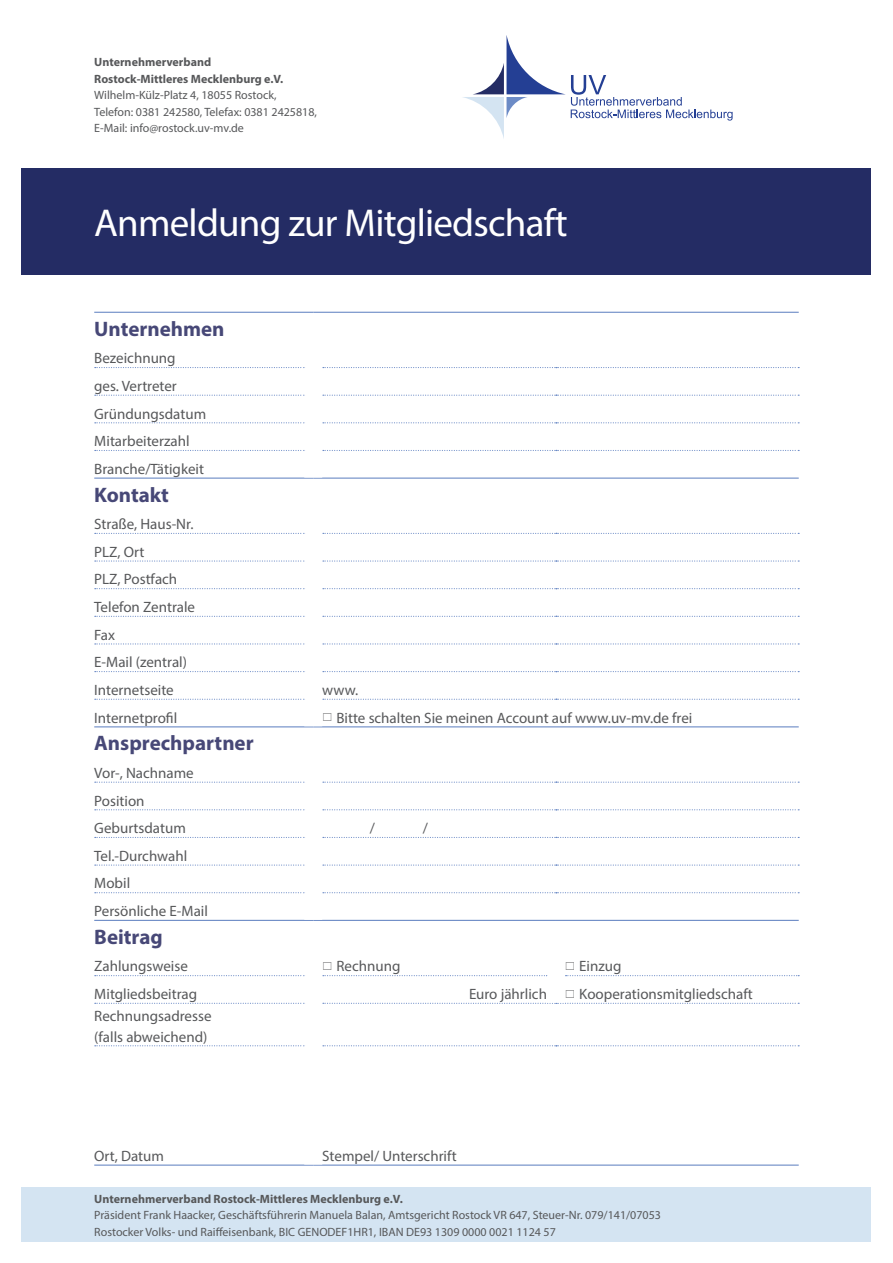
<style>
.page{position:relative;width:893px;height:1263px;background:#fff}
.page>*{position:absolute;margin:0;border:0;box-sizing:border-box;transform-origin:0 0}
.t1{font:39px "Myriad Pro";letter-spacing:-.02em;color:#fff}
.t2{font:700 21px "Myriad Pro";color:#474877}
.t3{font:15px "Myriad Pro";color:#57585a}
.t4{font:12px/16.5px "Myriad Pro";color:#57585a}
.t5{font:700 12px/16.5px "Myriad Pro";color:#57585a}
</style>
<div class="page">
<div style="left:21px;top:168px;width:850px;height:106px;background:#242c64"></div>
<div style="left:21px;top:1187px;width:850px;height:55px;background:#d4e4f2"></div>
<svg style="left:463px;top:35px;width:270px;height:104px"></svg>
<hr style="left:94px;top:312px;width:219px;height:1px;background:#6c8bc6">
<hr style="left:313px;top:312px;width:243px;height:1px;background:#6c8bc6">
<hr style="left:556px;top:312px;width:243px;height:1px;background:#6c8bc6">
<hr style="left:94px;top:1164px;width:219px;height:2px;background:#6c8bc6">
<hr style="left:313px;top:1164px;width:243px;height:2px;background:#6c8bc6">
<hr style="left:556px;top:1164px;width:243px;height:2px;background:#6c8bc6">
<svg style="left:95px;top:367px;width:209px;height:1px"></svg>
<svg style="left:323px;top:367px;width:476px;height:1px"></svg>
<svg style="left:95px;top:395px;width:209px;height:1px"></svg>
<svg style="left:323px;top:395px;width:476px;height:1px"></svg>
<svg style="left:95px;top:422px;width:209px;height:1px"></svg>
<svg style="left:323px;top:422px;width:476px;height:1px"></svg>
<svg style="left:95px;top:450px;width:209px;height:1px"></svg>
<svg style="left:323px;top:450px;width:476px;height:1px"></svg>
<svg style="left:95px;top:533px;width:209px;height:1px"></svg>
<svg style="left:323px;top:533px;width:476px;height:1px"></svg>
<svg style="left:95px;top:560px;width:209px;height:2px"></svg>
<svg style="left:323px;top:560px;width:476px;height:2px"></svg>
<svg style="left:95px;top:588px;width:209px;height:1px"></svg>
<svg style="left:323px;top:588px;width:476px;height:1px"></svg>
<svg style="left:95px;top:616px;width:209px;height:1px"></svg>
<svg style="left:323px;top:616px;width:476px;height:1px"></svg>
<svg style="left:95px;top:643px;width:209px;height:1px"></svg>
<svg style="left:323px;top:643px;width:476px;height:1px"></svg>
<svg style="left:95px;top:671px;width:209px;height:1px"></svg>
<svg style="left:323px;top:671px;width:476px;height:1px"></svg>
<svg style="left:95px;top:699px;width:209px;height:1px"></svg>
<svg style="left:323px;top:699px;width:476px;height:1px"></svg>
<svg style="left:95px;top:782px;width:209px;height:1px"></svg>
<svg style="left:323px;top:782px;width:476px;height:1px"></svg>
<svg style="left:95px;top:809px;width:209px;height:1px"></svg>
<svg style="left:323px;top:809px;width:476px;height:1px"></svg>
<svg style="left:95px;top:837px;width:209px;height:1px"></svg>
<svg style="left:323px;top:837px;width:476px;height:1px"></svg>
<svg style="left:95px;top:864px;width:209px;height:2px"></svg>
<svg style="left:323px;top:864px;width:476px;height:2px"></svg>
<svg style="left:95px;top:892px;width:209px;height:1px"></svg>
<svg style="left:323px;top:892px;width:476px;height:1px"></svg>
<svg style="left:95px;top:975px;width:209px;height:1px"></svg>
<svg style="left:95px;top:1003px;width:209px;height:1px"></svg>
<svg style="left:323px;top:1003px;width:476px;height:1px"></svg>
<svg style="left:95px;top:1045px;width:209px;height:1px"></svg>
<svg style="left:323px;top:1045px;width:476px;height:1px"></svg>
<hr style="left:94px;top:477px;width:219px;height:2px;background:#6c8bc6">
<hr style="left:313px;top:477px;width:243px;height:2px;background:#6c8bc6">
<hr style="left:556px;top:477px;width:243px;height:2px;background:#6c8bc6">
<hr style="left:94px;top:726px;width:219px;height:1px;background:#6c8bc6">
<hr style="left:313px;top:726px;width:243px;height:1px;background:#6c8bc6">
<hr style="left:556px;top:726px;width:243px;height:1px;background:#6c8bc6">
<hr style="left:94px;top:920px;width:219px;height:1px;background:#6c8bc6">
<hr style="left:313px;top:920px;width:243px;height:1px;background:#6c8bc6">
<hr style="left:556px;top:920px;width:243px;height:1px;background:#6c8bc6">
<svg style="left:323px;top:975px;width:224px;height:1px"></svg>
<svg style="left:566px;top:975px;width:233px;height:1px"></svg>
<p class="t5" style="left:94px;top:53px;width:191px">Unternehmerverband<br>Rostock-Mittleres Mecklenburg e.V.</p>
<p class="t4" style="left:94px;top:87px;width:224px">Wilhelm-Külz-Platz 4, 18055 Rostock,<br>Telefon: 0381 242580, Telefax: 0381 2425818,</p>
<p class="t4" style="left:94px;top:120px;width:151px">E-Mail: info@rostock.uv-mv.de</p>
<p class="t1" style="left:94px;top:199px;width:475px">Anmeldung zur Mitgliedschaft</p>
<p class="t2" style="left:94px;top:315px;width:132px">Unternehmen</p>
<p class="t3" style="left:94px;top:349px;width:83px">Bezeichnung</p>
<p class="t3" style="left:94px;top:377px;width:84px">ges. Vertreter</p>
<p class="t3" style="left:94px;top:404px;width:113px">Gründungsdatum</p>
<p class="t3" style="left:94px;top:432px;width:97px">Mitarbeiterzahl</p>
<p class="t3" style="left:94px;top:460px;width:111px">Branche/Tätigkeit</p>
<p class="t2" style="left:94px;top:481px;width:76px">Kontakt</p>
<p class="t3" style="left:94px;top:515px;width:101px">Straße, Haus-Nr.</p>
<p class="t3" style="left:94px;top:542px;width:52px">PLZ, Ort</p>
<p class="t3" style="left:94px;top:570px;width:85px">PLZ, Postfach</p>
<p class="t3" style="left:94px;top:598px;width:102px">Telefon Zentrale</p>
<p class="t3" style="left:94px;top:625px;width:22px">Fax</p>
<p class="t3" style="left:94px;top:653px;width:94px">E-Mail (zentral)</p>
<p class="t3" style="left:94px;top:681px;width:81px">Internetseite</p>
<p class="t3" style="left:322px;top:681px;width:37px">www.</p>
<p class="t3" style="left:94px;top:708px;width:85px">Internetprofil</p>
<p class="t3" style="left:336px;top:708px;width:357px">Bitte schalten Sie meinen Account auf www.uv-mv.de frei</p>
<p class="t2" style="left:94px;top:729px;width:161px">Ansprechpartner</p>
<p class="t3" style="left:94px;top:764px;width:101px">Vor-, Nachname</p>
<p class="t3" style="left:94px;top:791px;width:52px">Position</p>
<p class="t3" style="left:94px;top:819px;width:93px">Geburtsdatum</p>
<p class="t3" style="left:370px;top:819px;width:7px">/</p>
<p class="t3" style="left:423px;top:819px;width:7px">/</p>
<p class="t3" style="left:94px;top:846px;width:94px">Tel.-Durchwahl</p>
<p class="t3" style="left:94px;top:874px;width:37px">Mobil</p>
<p class="t3" style="left:94px;top:902px;width:115px">Persönliche E-Mail</p>
<p class="t2" style="left:94px;top:923px;width:70px">Beitrag</p>
<p class="t3" style="left:94px;top:957px;width:95px">Zahlungsweise</p>
<p class="t3" style="left:336px;top:957px;width:65px">Rechnung</p>
<p class="t3" style="left:579px;top:957px;width:44px">Einzug</p>
<p class="t3" style="left:94px;top:985px;width:104px">Mitgliedsbeitrag</p>
<p class="t3" style="left:469px;top:985px;width:79px">Euro jährlich</p>
<p class="t3" style="left:579px;top:985px;width:175px">Kooperationsmitgliedschaft</p>
<p class="t3" style="left:94px;top:1006px;width:119px">Rechnungsadresse</p>
<p class="t3" style="left:94px;top:1027px;width:115px">(falls abweichend)</p>
<p class="t3" style="left:94px;top:1146px;width:71px">Ort, Datum</p>
<p class="t3" style="left:322px;top:1146px;width:136px">Stempel/ Unterschrift</p>
<p class="t5" style="left:94px;top:1190px;width:310px">Unternehmerverband Rostock-Mittleres Mecklenburg e.V.</p>
<p class="t4" style="left:94px;top:1207px;width:568px">Präsident Frank Haacker, Geschäftsführerin Manuela Balan, Amtsgericht Rostock VR 647, Steuer-Nr. 079/141/07053</p>
<p class="t4" style="left:94px;top:1223px;width:463px">Rostocker Volks- und Raiffeisenbank, BIC GENODEF1HR1, IBAN DE93 1309 0000 0021 1124 57</p>
</div>
